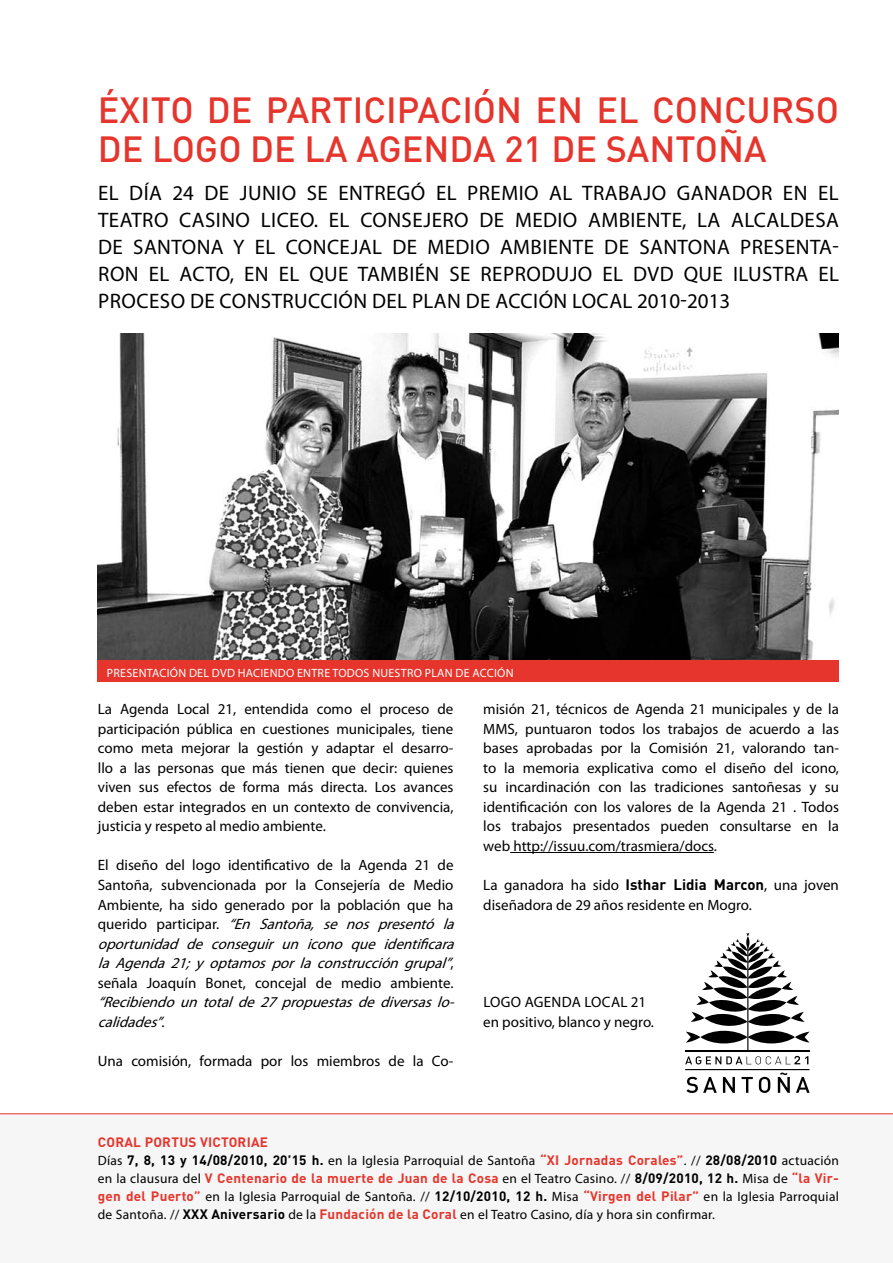
<style>
.page{position:relative;width:893px;height:1263px;background:#fff}
.page>*{position:absolute;margin:0;border:0;box-sizing:border-box;transform-origin:0 0}
.t1{font:500 36px/39px "DIN";color:#e5352c}
.t2{font:21px "Myriad Pro";letter-spacing:.02em;color:#000}
.t3{font:21px "Myriad Pro";color:#000}
.t4{font:15px/19.5px "Myriad Pro";color:#000}
.t5{font:italic 15px/19.5px "Myriad Pro";color:#000}
.t6{font:13.5px/18px "Myriad Pro";letter-spacing:.02em;color:#000}
.t7{font:700 13.5px "DIN";letter-spacing:.02em;color:#e5352c}
.t8{font:12px "Myriad Pro";letter-spacing:.02em;color:#fff}
.s1{font-style:italic}
.s2{font-style:normal}
.s3{font-family:"DIN";font-weight:700}
.s4{font-family:"DIN";font-weight:700;color:#e5352c}
.s5{font-family:"Myriad Pro";font-weight:400;color:#000}
.s6{color:#000}
</style>
<div class="page">
<div style="left:0;top:1114px;width:893px;height:149px;background:#f6f6f6"></div>
<hr style="left:0;top:1113px;width:893px;height:1px;background:#e5352c">
<hr style="left:510px;top:852px;width:204px;height:1px;background:#000">
<img style="left:98px;top:333px;width:741px;height:328px">
<svg style="left:685px;top:1056px;width:123px;height:8px"></svg>
<svg style="left:686px;top:1077px;width:31px;height:16px"></svg>
<svg style="left:723px;top:1077px;width:12px;height:16px"></svg>
<svg style="left:742px;top:1077px;width:11px;height:16px"></svg>
<svg style="left:759px;top:1077px;width:11px;height:16px"></svg>
<svg style="left:778px;top:1072px;width:12px;height:21px"></svg>
<svg style="left:796px;top:1077px;width:14px;height:16px"></svg>
<hr style="left:747px;top:947px;width:1px;height:104px;background:#000">
<svg style="left:686px;top:932px;width:123px;height:111px"></svg>
<hr style="left:685px;top:1050px;width:124px;height:1px;background:#000">
<hr style="left:685px;top:1069px;width:124px;height:1px;background:#000">
<div style="left:98px;top:661px;width:741px;height:21px;background:#e5352c"></div>
<h1 class="t1" style="left:98px;top:90px;width:743px">ÉXITO DE PARTICIPACIÓN EN EL CONCURSO<br>DE LOGO DE LA AGENDA 21 DE SANTOña</h1>
<h2 class="t2" style="left:98px;top:180px;width:43px">El día</h2>
<h2 class="t2" style="left:172px;top:180px;width:79px">24 de juni</h2>
<h2 class="t2" style="left:282px;top:180px;width:70px">o se entregó</h2>
<h2 class="t2" style="left:436px;top:180px;width:43px">el premi</h2>
<h2 class="t2" style="left:524px;top:180px;width:71px">o al trabaj</h2>
<h2 class="t2" style="left:652px;top:180px;width:40px">o ganad</h2>
<h2 class="t2" style="left:746px;top:180px;width:83px">oren el</h2>
<h2 class="t2" style="left:98px;top:207px;width:12px">teatr</h2>
<h2 class="t2" style="left:154px;top:207px;width:50px">o Casin</h2>
<h2 class="t2" style="left:236px;top:207px;width:164px">o Liceo. El Consejer</h2>
<h2 class="t2" style="left:454px;top:207px;width:160px">o de Medio Ambiente</h2>
<h2 class="t2" style="left:682px;top:207px;width:75px">, la Alcaldesa</h2>
<h2 class="t2" style="left:98px;top:234px;width:227px">de Santona y el Concejal</h2>
<h2 class="t2" style="left:392px;top:234px;width:134px">de Medio Ambiente</h2>
<h2 class="t2" style="left:604px;top:234px;width:149px">de Santona presenta</h2>
<h2 class="t2" style="left:833px;top:234px;width:8px">-</h2>
<h2 class="t2" style="left:98px;top:261px;width:272px">ronel acto, en el que también</h2>
<h2 class="t2" style="left:449px;top:261px;width:43px">se repr</h2>
<h2 class="t2" style="left:526px;top:261px;width:121px">odujo eldvd</h2>
<h2 class="t2" style="left:684px;top:261px;width:61px">que ilustra</h2>
<h2 class="t2" style="left:818px;top:261px;width:11px">el</h2>
<h2 class="t2" style="left:98px;top:288px;width:162px">proceso de construcción</h2>
<h2 class="t2" style="left:372px;top:288px;width:13px">del</h2>
<h2 class="t2" style="left:412px;top:288px;width:25px">Plan</h2>
<h2 class="t2" style="left:466px;top:288px;width:55px">de Acción</h2>
<h2 class="t2" style="left:572px;top:288px;width:37px">Local</h2>
<h2 class="t3" style="left:637px;top:288px;width:95px">2010-2013</h2>
<p class="t8" style="left:107px;top:665px;width:408px">PRESENTACIóN DEL DVD HACIENDO ENTRE TODOS NUESTRO PLAN DE ACCIÓN</p>
<p class="t4" style="left:98px;top:699px;width:357px;text-align:justify">La Agenda Local 21, entendida como el proceso de participación pública en cuestiones municipales, tiene como meta mejorar la gestión y adaptar el desarro&shy;llo a las personas que más tienen que decir: quienes viven sus efectos de forma más directa. Los avances deben estar integrados en un contexto de convivencia, justicia y respeto al medio ambiente.</p>
<p class="t4" style="left:98px;top:855px;width:363px">El diseño del logo identificativo de la Agenda 21 de Santoña, subvencionada por la Consejería de Medio Ambiente, ha sido generado por la población que ha q u e r i d o p a r t i c i p a r . <span class="s1">“En Santoña, se nos presentó la oportunidad de conseguir un icono que identificara laAgenda21;yoptamosporlaconstruccióngrupal”</span>, señala Joaquín Bonet, concejal de medio ambiente.</p>
<p class="t5" style="left:98px;top:992px;width:363px">“Recibiendountotalde27propuestasdediversaslo&shy;calidades”<span class="s2">.</span></p>
<p class="t4" style="left:98px;top:1050px;width:357px">Una comisión, formada por los miembros de la Co-</p>
<p class="t4" style="left:483px;top:699px;width:357px;text-align:justify">misión 21, técnicos de Agenda 21 municipales y de la MMS, puntuaron todos los trabajos de acuerdo a las bases aprobadas por la Comisión 21, valorando tan&shy;to la memoria explicativa como el diseño del icono, su incardinación con las tradiciones santoñesas y su identificación con los valores de la Agenda 21 . Todos los trabajos presentados pueden consultarse en la web http://issuu.com/trasmiera/docs.</p>
<p class="t4" style="left:483px;top:875px;width:357px">La ganadora ha sido <span class="s3">Isthar Lidia Marcon</span>, una joven diseñadora de 29 años residente en Mogro.</p>
<p class="t4" style="left:483px;top:992px;width:52px">Logo agenda</p>
<p class="t4" style="left:584px;top:992px;width:27px">local</p>
<p class="t4" style="left:483px;top:992px;width:172px;text-indent:148px">21 en positivo, blanco y negro.</p>
<p class="t7" style="left:98px;top:1133px;width:27px">CORAL</p>
<p class="t7" style="left:145px;top:1133px;width:102px">PORTUS VI CTORIAE</p>
<p class="t6" style="left:98px;top:1151px;width:743px">Días <span class="s3">7, 8, 13 y 14/08/2010, 20’15 h.</span> en la Iglesia Parroquial de Santoña <span class="s4">“XI Jornadas Corales”</span>. // <span class="s3">28/08/2010</span> actuación</p>
<p class="t7" style="left:98px;top:1169px;width:743px"><span class="s5">en la clausura del</span> V Centenario de la muerte de Juan de la Cosa <span class="s5">en el Teatro Casino. //</span> <span class="s6">8/09/2010, 12 h.</span> <span class="s5">Misa de</span> “la Vir-</p>
<p class="t6" style="left:98px;top:1187px;width:743px"><span class="s4">gen del Puerto”</span> en la Iglesia Parroquial de Santoña. // <span class="s3">12/10/2010, 12 h.</span> Misa <span class="s4">“Virgen del Pilar”</span> en la Iglesia Parroquial de Santoña. // <span class="s3">XXX Aniversario</span> de la <span class="s4">Fundación de la Coral</span> en el Teatro Casino, día y hora sin confirmar.</p>
</div>
